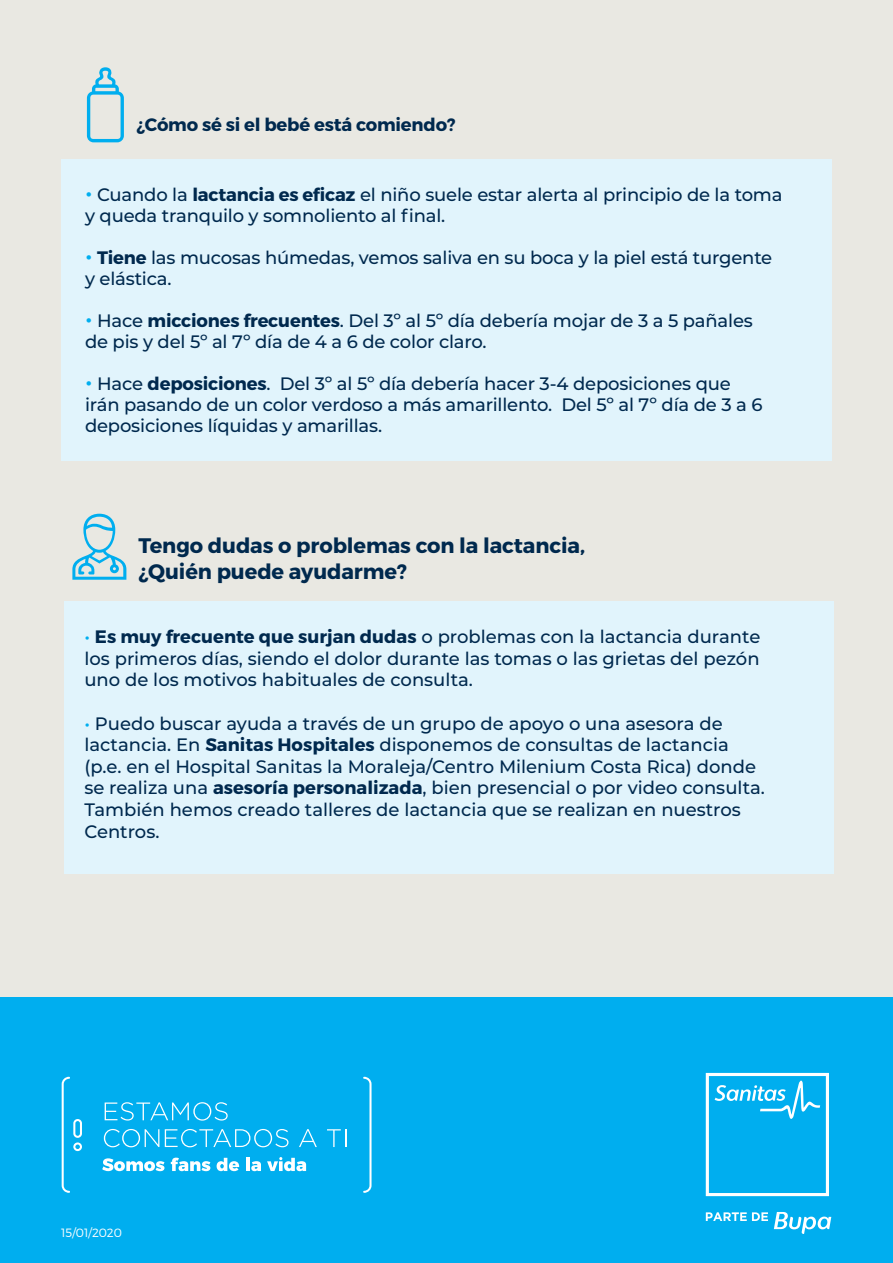
<style>
.page{position:relative;width:893px;height:1263px;background:#e9e8e2}
.page>*{position:absolute;margin:0;border:0;box-sizing:border-box;transform-origin:0 0}
.t1{font:700 21px "Montserrat";letter-spacing:-.005em;color:#00294e}
.t2{font:500 18px/21.6px "Montserrat";letter-spacing:-.005em;color:#00294e}
.t3{font:700 18px "Montserrat";letter-spacing:-.01em;color:#00294e}
.t4{font:300 12px "Montserrat";letter-spacing:-.01em;color:#fff}
.s1{font-size:24px;color:#00aeef}
.s2{font-weight:700}
.s3{color:#00aeef}
</style>
<div class="page">
<div style="left:64px;top:602px;width:769px;height:272px;background:#e1f4fc"></div>
<svg style="left:72px;top:514px;width:54px;height:66px"></svg>
<div style="left:61px;top:159px;width:770px;height:301px;background:#e1f4fc"></div>
<svg style="left:87px;top:67px;width:37px;height:75px"></svg>
<div style="left:0;top:997px;width:893px;height:266px;background:#00aeef"></div>
<svg style="left:706px;top:1073px;width:125px;height:161px"></svg>
<svg style="left:105px;top:1102px;width:123px;height:18px"></svg>
<svg style="left:104px;top:1129px;width:55px;height:18px"></svg>
<svg style="left:165px;top:1129px;width:123px;height:18px"></svg>
<svg style="left:299px;top:1129px;width:18px;height:18px"></svg>
<svg style="left:327px;top:1129px;width:19px;height:18px"></svg>
<svg style="left:102px;top:1158px;width:63px;height:13px"></svg>
<svg style="left:171px;top:1157px;width:39px;height:14px"></svg>
<svg style="left:217px;top:1158px;width:22px;height:13px"></svg>
<hr style="left:246px;top:1158px;width:4px;height:13px;background:#fff">
<svg style="left:251px;top:1161px;width:10px;height:10px"></svg>
<svg style="left:267px;top:1157px;width:39px;height:14px"></svg>
<svg style="left:363px;top:1077px;width:9px;height:116px"></svg>
<svg style="left:62px;top:1077px;width:20px;height:116px"></svg>
<p class="t3" style="left:137px;top:113px;width:320px">¿Cómo sé si el bebé está comiendo?</p>
<p class="t2" style="left:85px;top:183px;width:699px"><span class="s1">•</span> Cuando la <span class="s2">lactancia es eficaz</span> el niño suele estar alerta al principio de la toma</p>
<p class="t2" style="left:85px;top:204px;width:362px">y queda tranquilo y somnoliento al final.</p>
<p class="t2" style="left:85px;top:246px;width:689px"><span class="s1">•</span> <span class="s2">Tiene</span> las mucosas húmedas, vemos saliva en su boca y la piel está turgente</p>
<p class="t2" style="left:85px;top:267px;width:88px">y elástica.</p>
<p class="t2" style="left:85px;top:309px;width:669px"><span class="s1">•</span> Hace <span class="s2">micciones frecuentes</span>. Del 3º al 5º día debería mojar de 3 a 5 pañales</p>
<p class="t2" style="left:85px;top:330px;width:403px">de pis y del 5º al 7º día de 4 a 6 de color claro.</p>
<p class="t2" style="left:85px;top:373px;width:679px;line-height:21px"><span class="s1">•</span> Hace <span class="s2">deposiciones</span>. Del 3º al 5º día debería hacer 3-4 deposiciones que irán pasando de un color verdoso a más amarillento. Del 5º al 7º día de 3 a 6 deposiciones líquidas y amarillas.</p>
<p class="t1" style="left:138px;top:533px;width:448px">Tengo dudas o problemas con la lactancia,</p>
<p class="t1" style="left:138px;top:558px;width:270px">¿Quién puede ayudarme?</p>
<p class="t2" style="left:84px;top:625px;width:677px"><span class="s3">•</span> <span class="s2">Es muy frecuente que surjan dudas</span> o problemas con la lactancia durante</p>
<p class="t2" style="left:84px;top:647px;width:677px">los primeros días, siendo el dolor durante las tomas o las grietas del pezón</p>
<p class="t2" style="left:84px;top:668px;width:390px">uno de los motivos habituales de consulta.</p>
<p class="t2" style="left:84px;top:712px;width:646px"><span class="s3">•</span> Puedo buscar ayuda a través de un grupo de apoyo o una asesora de lactancia. En <span class="s2">Sanitas Hospitales</span> disponemos de consultas de lactancia</p>
<p class="t2" style="left:84px;top:755px;width:682px">(p.e. en el Hospital Sanitas la Moraleja/Centro Milenium Costa Rica) donde se realiza una <span class="s2">asesoría personalizada</span>, bien presencial o por video consulta.<br>También hemos creado talleres de lactancia que se realizan en nuestros Centros.</p>
<p class="t4" style="left:61px;top:1225px;width:62px">15/01/2020</p>
</div>
